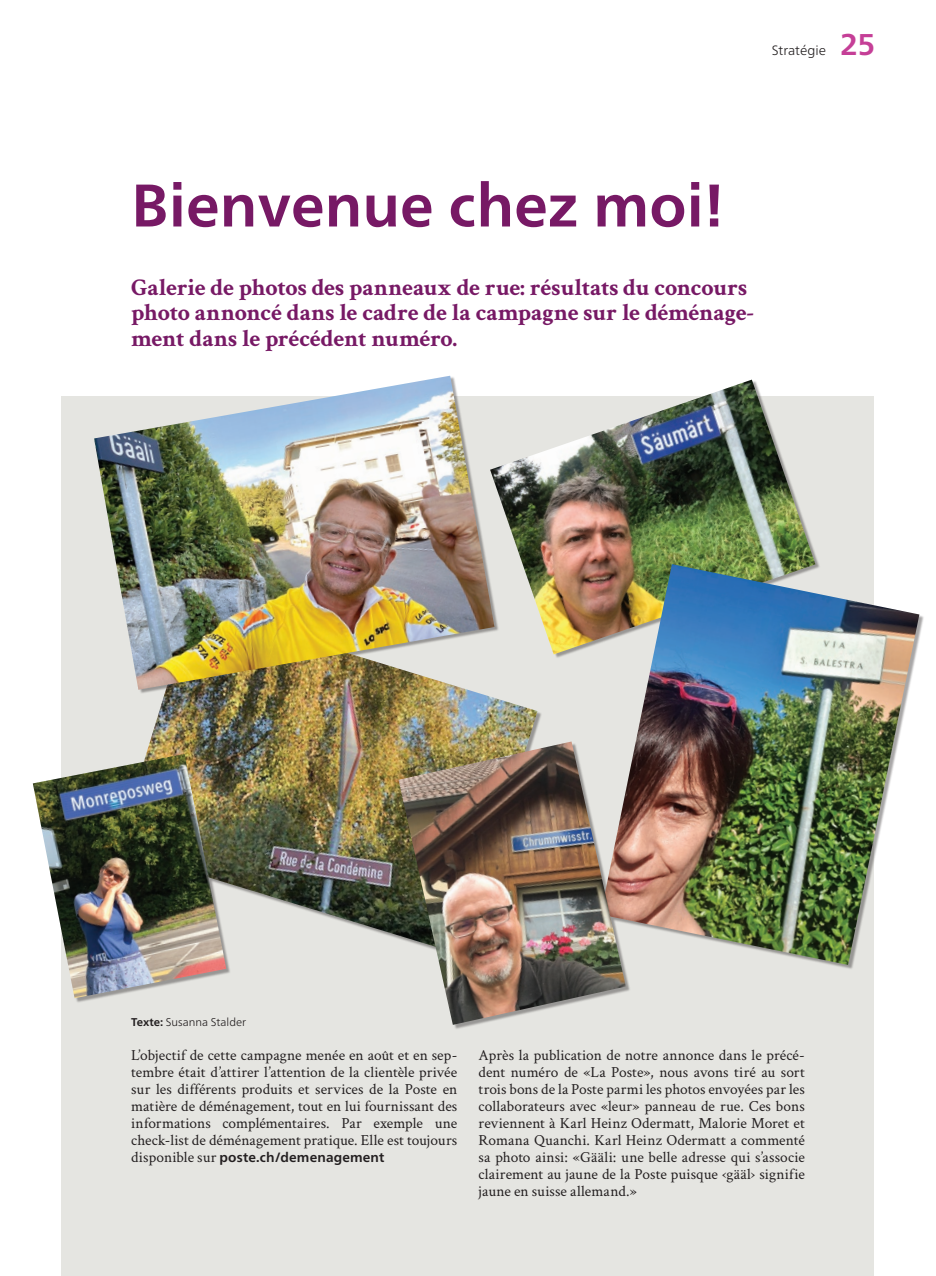
<style>
.page{position:relative;width:936px;height:1276px;background:#fff}
.page>*{position:absolute;margin:0;border:0;box-sizing:border-box;transform-origin:0 0}
.t1{font:700 60px "Frutiger Neue LT Pro";color:#771965}
.t2{font:700 30px "Frutiger Neue LT Pro";color:#c53f97}
.t3{font:700 24px/25.5px "Crimson Text";letter-spacing:-.01em;color:#771965}
.t4{font:15.3px/17px "Crimson Text";letter-spacing:.005em;color:#231f20;text-align:justify}
.t5{font:700 13.5px "Frutiger Neue LT Pro";letter-spacing:.01em;color:#231f20}
.t6{font:300 13.5px "Frutiger Neue LT Pro";color:#231f20}
.t7{font:300 11.25px "Frutiger Neue LT Pro";color:#231f20}
.s1{font-weight:700}
.s2{font-family:"Crimson Text";font-weight:400;font-size:15.3px}
</style>
<div class="page">
<div style="left:62px;top:397px;width:812px;height:879px;background:#e5e5e1"></div>
<div style="left:34px;top:377px;width:890px;height:652px;background:#231f20;opacity:.4"></div>
<img style="left:117px;top:654px;width:420px;height:301px">
<img style="left:33px;top:754px;width:193px;height:244px">
<img style="left:94px;top:376px;width:400px;height:314px">
<img style="left:490px;top:379px;width:325px;height:275px">
<img style="left:600px;top:564px;width:319px;height:401px">
<img style="left:398px;top:741px;width:227px;height:284px">
<p class="t6" style="left:771px;top:43px;width:56px">Stratégie</p>
<h2 class="t2" style="left:840px;top:27px;width:37px">25</h2>
<h1 class="t1" style="left:131px;top:170px;width:594px">Bienvenue chez moi!</h1>
<h3 class="t3" style="left:131px;top:273px;width:624px">Galerie de photos des panneaux de rue: résultats du concours photo annoncé dans le cadre de la campagne sur le déménage&shy;ment dans le précédent numéro.</h3>
<p class="t7" style="left:131px;top:1015px;width:116px"><span class="s1">Texte:</span> Susanna Stalder</p>
<p class="t4" style="left:131px;top:1046px;width:328px">L’objectif de cette campagne menée en août et en sep&shy;tembre était d’attirer l’attention de la clientèle privée sur les différents produits et services de la Poste en matière de déménagement, tout en lui fournissant des informations complémentaires. Par exemple une check-list de déménagement pratique. Elle est toujours</p>
<p class="t5" style="left:131px;top:1149px;width:255px"><span class="s2">disponible sur</span> poste.ch/demenagement</p>
<p class="t4" style="left:478px;top:1046px;width:328px">Après la publication de notre annonce dans le précé&shy;dent numéro de «La Poste», nous avons tiré au sort trois bons de la Poste parmi les photos envoyées par les collaborateurs avec «leur» panneau de rue. Ces bons reviennent à Karl Heinz Odermatt, Malorie Moret et Romana Quanchi. Karl Heinz Odermatt a commenté sa photo ainsi: «Gääli: une belle adresse qui s’associe clairement au jaune de la Poste puisque ‹gääl› signifie jaune en suisse allemand.»</p>
</div>
